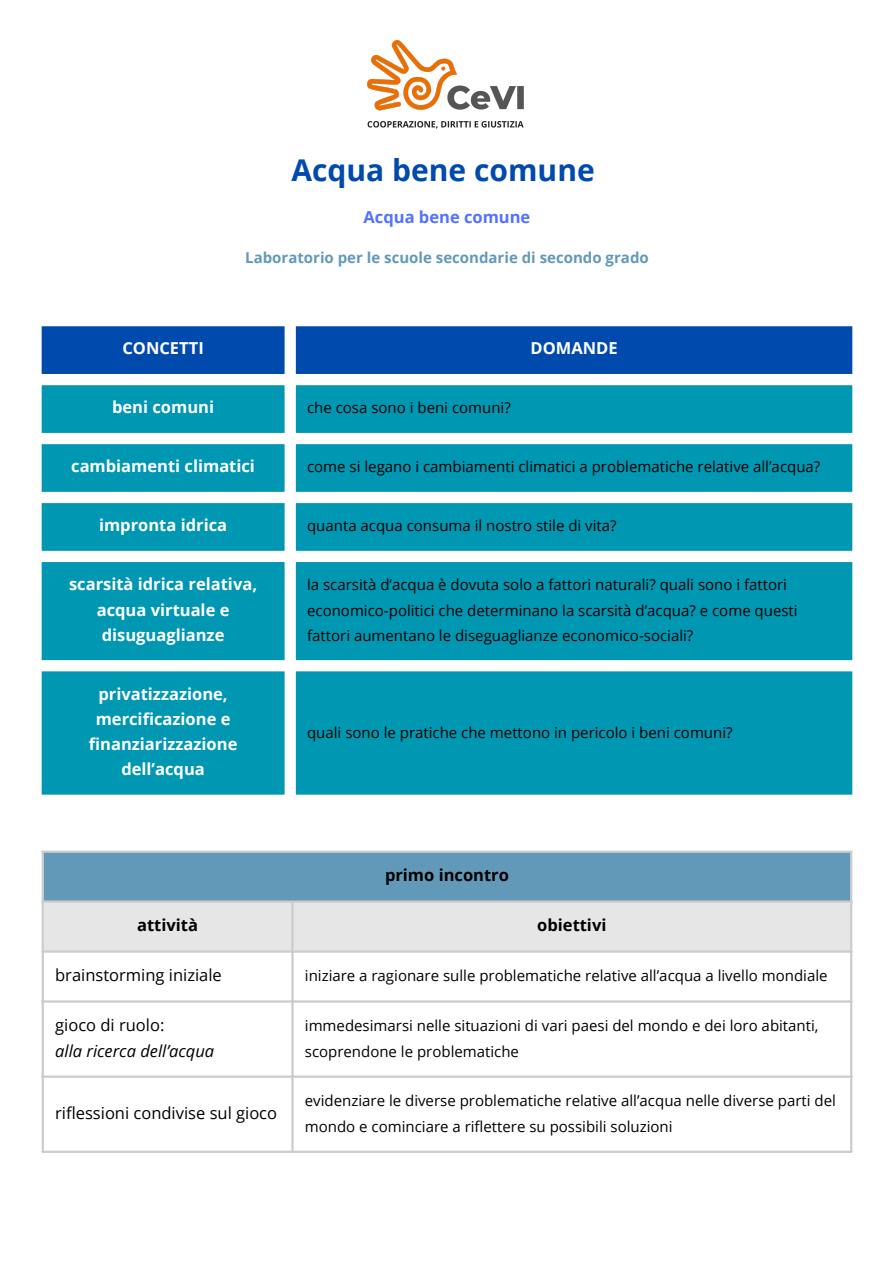
<style>
.page{position:relative;width:894px;height:1263px;background:#fff}
.page>*{position:absolute;margin:0;border:0;box-sizing:border-box;transform-origin:0 0}
.t1{font:700 30px "Open Sans";color:#004aad}
.t2{font:700 16.5px/25.2px "Open Sans";color:#fff;text-align:center}
.t3{font:16.5px "Open Sans";color:#000}
.t4{font:italic 16.5px/25.8px "Open Sans";color:#000}
.t5{font:700 16.5px "Open Sans";color:#000}
.t6{font:700 16.5px "Open Sans";color:#5271ff}
.t7{font:15px/25.3px "Open Sans";color:#000}
.t8{font:700 15px "Open Sans";color:#6399b8}
.s1{font-style:normal}
</style>
<div class="page">
<img style="left:367px;top:40px;width:157px;height:89px">
<div style="left:42px;top:326px;width:810px;height:48px;background:#004aad"></div>
<svg style="left:42px;top:385px;width:810px;height:410px;fill:#0097b2"></svg>
<div style="left:42px;top:851px;width:809px;height:51px;background:#6399b8"></div>
<div style="left:44px;top:903px;width:805px;height:47px;background:#e6e6e6"></div>
<hr style="left:42px;top:853px;width:2px;height:298px;background:#ccc">
<hr style="left:291px;top:903px;width:2px;height:248px;background:#ccc">
<hr style="left:849px;top:853px;width:3px;height:298px;background:#ccc">
<hr style="left:42px;top:851px;width:810px;height:2px;background:#ccc">
<hr style="left:42px;top:900px;width:810px;height:3px;background:#ccc">
<hr style="left:42px;top:950px;width:810px;height:3px;background:#ccc">
<hr style="left:42px;top:1000px;width:810px;height:3px;background:#ccc">
<hr style="left:42px;top:1075px;width:810px;height:3px;background:#ccc">
<hr style="left:42px;top:1151px;width:810px;height:2px;background:#ccc">
<h1 class="t1" style="left:291px;top:149px;width:305px">Acqua bene comune</h1>
<h2 class="t6" style="left:363px;top:205px;width:168px">Acqua bene comune</h2>
<p class="t8" style="left:245px;top:247px;width:405px">Laboratorio per le scuole secondarie di secondo grado</p>
<p class="t2" style="left:122px;top:335px;width:83px">CONCETTI</p>
<p class="t2" style="left:530px;top:335px;width:89px">DOMANDE</p>
<p class="t2" style="left:112px;top:394px;width:103px">beni comuni</p>
<p class="t7" style="left:307px;top:395px;width:205px">che cosa sono i beni comuni?</p>
<p class="t2" style="left:71px;top:453px;width:185px">cambiamenti climatici</p>
<p class="t7" style="left:307px;top:454px;width:514px">come si legano i cambiamenti climatici a problematiche relative all’acqua?</p>
<p class="t2" style="left:99px;top:512px;width:130px">impronta idrica</p>
<p class="t7" style="left:307px;top:513px;width:311px">quanta acqua consuma il nostro stile di vita?</p>
<p class="t2" style="left:69px;top:571px;width:189px">scarsità idrica relativa, acqua virtuale e disuguaglianze</p>
<p class="t7" style="left:307px;top:572px;width:492px">la scarsità d’acqua è dovuta solo a fattori naturali? quali sono i fattori economico-politici che determinano la scarsità d’acqua? e come questi fattori aumentano le diseguaglianze economico-sociali?</p>
<p class="t2" style="left:89px;top:680px;width:150px">privatizzazione, mercificazione e<br>fi nanziarizzazione dell’acqua</p>
<p class="t7" style="left:307px;top:719px;width:427px">quali sono le pratiche che mettono in pericolo i beni comuni?</p>
<p class="t5" style="left:385px;top:863px;width:125px">primo incontro</p>
<p class="t5" style="left:137px;top:913px;width:62px">attività</p>
<p class="t5" style="left:537px;top:913px;width:71px">obiettivi</p>
<p class="t3" style="left:55px;top:963px;width:168px">brainstorming iniziale</p>
<p class="t7" style="left:305px;top:962px;width:524px">iniziare a ragionare sulle problematiche relative all’acqua a livello mondiale</p>
<p class="t4" style="left:55px;top:1011px;width:161px"><span class="s1">gioco di ruolo:<br></span>alla ricerca dell’acqua</p>
<p class="t7" style="left:305px;top:1012px;width:515px;line-height:25.8px">immedesimarsi nelle situazioni di vari paesi del mondo e dei loro abitanti, scoprendone le problematiche</p>
<p class="t3" style="left:55px;top:1102px;width:223px">riflessioni condivise sul gioco</p>
<p class="t7" style="left:305px;top:1087px;width:532px;line-height:25.8px">evidenziare le diverse problematiche relative all’acqua nelle diverse parti del mondo e cominciare a riflettere su possibili soluzioni</p>
</div>
